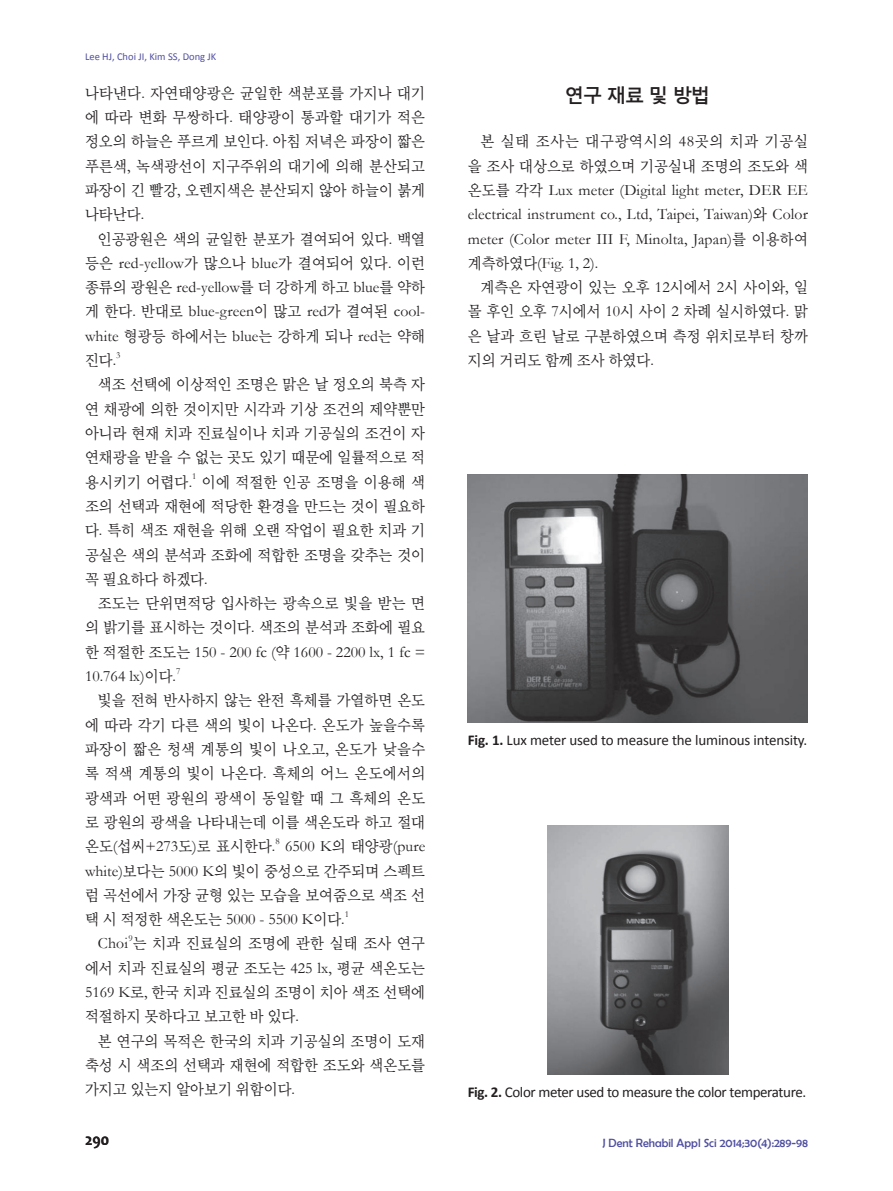
<style>
.page{position:relative;width:893px;height:1191px;background:#fff}
.page>*{position:absolute;margin:0;border:0;box-sizing:border-box;transform-origin:0 0}
.t1{font:19.5px "Bareun Dotum OTF 2";color:#231f20}
.t2{font:700 16.5px "Candara";color:#231f20;scale:.95 1}
.t3{font:15.75px/24.3px "Bareun Batang L";color:#231f20;text-align:justify;scale:.96 1}
.t4{font:15.75px/24.3px "Garamond";letter-spacing:.005em;color:#231f20}
.t5{font:15px "Calibri";letter-spacing:-.025em;color:#231f20}
.t6{font:12px "Berlin Sans FB";color:#504fa1}
.t7{font:10.5px "Calibri";color:#504fa1}
.t8{font:9.15px "Garamond";color:#231f20}
.s1{font-family:"Garamond"}
.s2{font-family:"Bareun Batang L"}
.s3{font-weight:700}
</style>
<div class="page">
<img style="left:468px;top:474px;width:340px;height:248px">
<img style="left:547px;top:826px;width:181px;height:248px">
<p class="t7" style="left:85px;top:50px;width:133px">Lee HJ, Choi JI, Kim SS, Dong JK</p>
<p class="t3" style="left:85px;top:81px;width:356px">나타낸다<span class="s1">.</span> 자연태양광은 균일한 색분포를 가지나 대기 에 따라 변화 무쌍하다<span class="s1">.</span> 태양광이 통과할 대기가 적은 정오의 하늘은 푸르게 보인다<span class="s1">.</span> 아침 저녁은 파장이 짧은 푸른색<span class="s1">,</span> 녹색광선이 지구주위의 대기에 의해 분산되고 파장이 긴 빨강<span class="s1">,</span> 오렌지색은 분산되지 않아 하늘이 붉게 나타난다<span class="s1">.</span></p>
<p class="t3" style="left:85px;top:227px;width:356px;text-indent:13px">인공광원은 색의 균일한 분포가 결여되어 있다<span class="s1">.</span> 백열 등은 <span class="s1">red-yellow</span>가 많으나 <span class="s1">blue</span>가 결여되어 있다<span class="s1">.</span> 이런 종류의 광원은 <span class="s1">red-yellow</span>를 더 강하게 하고 <span class="s1">blue</span>를 약하</p>
<p class="t4" style="left:85px;top:299px;width:342px"><span class="s2">게 한다</span>. <span class="s2">반대로</span> blue-green<span class="s2">이 많고</span> red<span class="s2">가 결여된</span> cool-</p>
<p class="t3" style="left:85px;top:324px;width:356px"><span class="s1">white</span> 형광등 하에서는 <span class="s1">blue</span>는 강하게 되나 <span class="s1">red</span>는 약해 진다<span class="s1">.</span></p>
<p class="t8" style="left:116px;top:349px;width:6px">3</p>
<p class="t3" style="left:85px;top:372px;width:356px;text-indent:13px">색조 선택에 이상적인 조명은 맑은 날 정오의 북측 자 연 채광에 의한 것이지만 시각과 기상 조건의 제약뿐만 아니라 현재 치과 진료실이나 치과 기공실의 조건이 자 연채광을 받을 수 없는 곳도 있기 때문에 일률적으로 적 용시키기 어렵다<span class="s1">.</span></p>
<p class="t8" style="left:192px;top:470px;width:6px">1</p>
<p class="t3" style="left:85px;top:470px;width:356px;text-indent:117px">이에 적절한 인공 조명을 이용해 색 조의 선택과 재현에 적당한 환경을 만드는 것이 필요하 다<span class="s1">.</span> 특히 색조 재현을 위해 오랜 작업이 필요한 치과 기 공실은 색의 분석과 조화에 적합한 조명을 갖추는 것이 꼭 필요하다 하겠다<span class="s1">.</span></p>
<p class="t3" style="left:85px;top:591px;width:356px;text-align:right">조도는 단위면적당 입사하는 광속으로 빛을 받는 면 의 밝기를 표시하는 것이다<span class="s1">.</span> 색조의 분석과 조화에 필요</p>
<p class="t4" style="left:85px;top:639px;width:342px"><span class="s2">한 적절한 조도는</span> 150 - 200 fc (<span class="s2">약</span> 1600 - 2200 lx, 1 fc =<br>10.764 lx)<span class="s2">이다</span>.</p>
<p class="t8" style="left:176px;top:665px;width:6px">7</p>
<p class="t3" style="left:85px;top:688px;width:356px;text-indent:13px">빛을 전혀 반사하지 않는 완전 흑체를 가열하면 온도 에 따라 각기 다른 색의 빛이 나온다<span class="s1">.</span> 온도가 높을수록 파장이 짧은 청색 계통의 빛이 나오고<span class="s1">,</span> 온도가 낮을수 록 적색 계통의 빛이 나온다<span class="s1">.</span> 흑체의 어느 온도에서의 광색과 어떤 광원의 광색이 동일할 때 그 흑체의 온도 로 광원의 광색을 나타내는데 이를 색온도라 하고 절대 온도<span class="s1">(</span>섭씨<span class="s1">+273</span>도<span class="s1">)</span>로 표시한다<span class="s1">.</span></p>
<p class="t8" style="left:275px;top:835px;width:6px">8</p>
<p class="t4" style="left:285px;top:833px;width:142px">6500 K<span class="s2">의 태양광</span>(pure</p>
<p class="t3" style="left:85px;top:858px;width:356px"><span class="s1">white)</span>보다는 <span class="s1">5000 K</span>의 빛이 중성으로 간주되며 스펙트 럼 곡선에서 가장 균형 있는 모습을 보여줌으로 색조 선 택 시 적정한 색온도는 <span class="s1">5000 - 5500 K</span>이다<span class="s1">.</span></p>
<p class="t8" style="left:345px;top:908px;width:6px">1</p>
<p class="t3" style="left:98px;top:931px;width:343px"><span class="s1">Choi</span> 는 치과 진료실의 조명에 관한 실태 조사 연구</p>
<p class="t8" style="left:128px;top:932px;width:6px">9</p>
<p class="t3" style="left:85px;top:956px;width:356px">에서 치과 진료실의 평균 조도는 <span class="s1">425 lx,</span> 평균 색온도는 <span class="s1">5169 K</span>로<span class="s1">,</span> 한국 치과 진료실의 조명이 치아 색조 선택에 적절하지 못하다고 보고한 바 있다<span class="s1">.</span></p>
<p class="t3" style="left:85px;top:1028px;width:356px;text-indent:13px">본 연구의 목적은 한국의 치과 기공실의 조명이 도재 축성 시 색조의 선택과 재현에 적합한 조도와 색온도를 가지고 있는지 알아보기 위함이다<span class="s1">.</span></p>
<p class="t1" style="left:566px;top:85px;width:145px">연구 재료 및 방법</p>
<p class="t3" style="left:468px;top:129px;width:356px;text-align:right">본 실태 조사는 대구광역시의 <span class="s1">48</span>곳의 치과 기공실 을 조사 대상으로 하였으며 기공실내 조명의 조도와 색</p>
<p class="t4" style="left:468px;top:177px;width:342px;text-align:justify"><span class="s2">온도를 각각</span> Lux meter (Digital light meter, DER EE electrical instrument co., Ltd, Taipei, Taiwan)<span class="s2">와</span> Color meter (Color meter III F, Minolta, Japan)<span class="s2">를 이용하여 계측하였다</span>(Fig. 1, 2).</p>
<p class="t3" style="left:468px;top:275px;width:356px;text-indent:13px">계측은 자연광이 있는 오후 <span class="s1">12</span>시에서 <span class="s1">2</span>시 사이와<span class="s1">,</span> 일 몰 후인 오후 <span class="s1">7</span>시에서 <span class="s1">10</span>시 사이 <span class="s1">2</span> 차례 실시하였다<span class="s1">.</span> 맑 은 날과 흐린 날로 구분하였으며 측정 위치로부터 창까 지의 거리도 함께 조사 하였다<span class="s1">.</span></p>
<p class="t5" style="left:468px;top:731px;width:341px"><span class="s3">Fig. 1.</span> Lux meter used to measure the luminous intensity.</p>
<p class="t5" style="left:468px;top:1082px;width:340px"><span class="s3">Fig. 2.</span> Color meter used to measure the color temperature.</p>
<p class="t2" style="left:85px;top:1130px;width:27px">290</p>
<p class="t6" style="left:602px;top:1135px;width:207px">J Dent Rehabil Appl Sci 2014;30(4):289-98</p>
</div>
